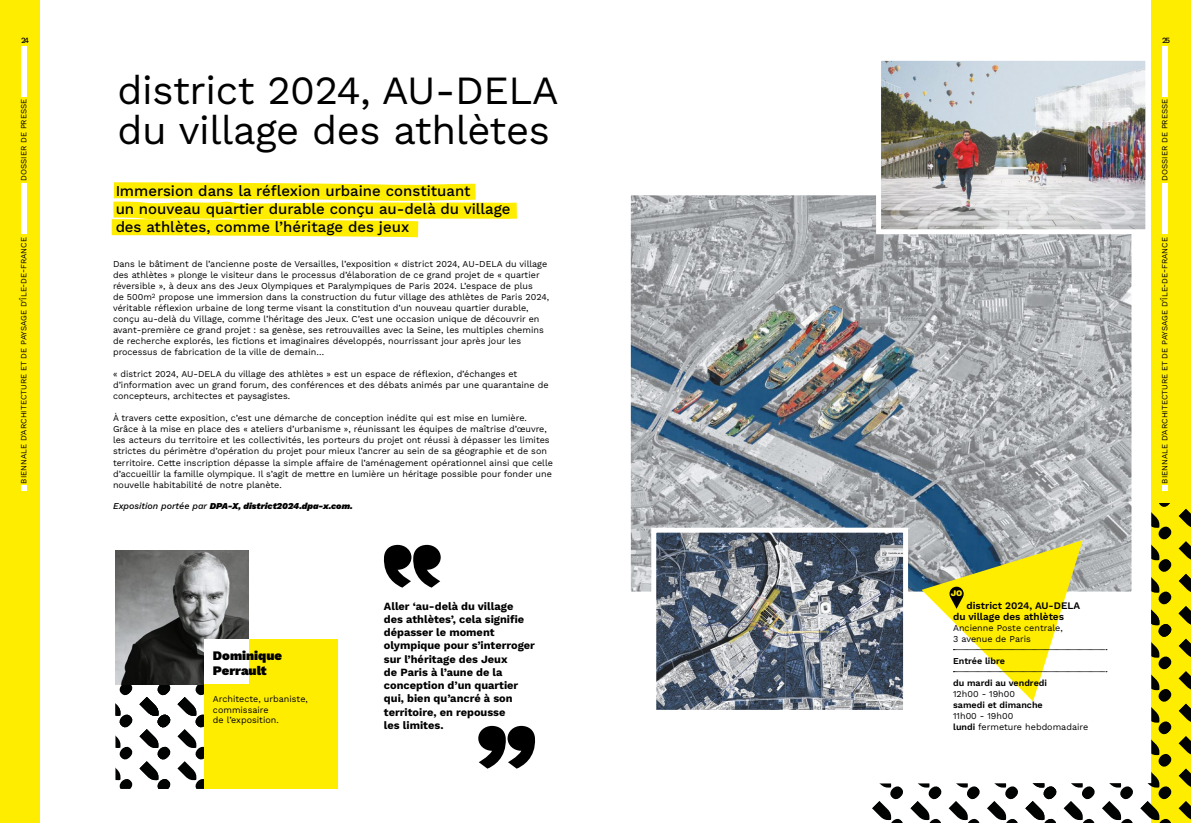
<style>
.page{position:relative;width:1191px;height:823px;background:#fff}
.page>*{position:absolute;margin:0;border:0;box-sizing:border-box;transform-origin:0 0}
.t1{font:40px/40px "Work Sans";letter-spacing:-.01em;color:#000}
.t2{font:15px/18px "Work Sans";color:#000}
.t3{font:13px/15.6px "Work Sans";color:#000}
.t4{font:11px/13.2px "Work Sans";color:#000}
.t5{font:10px/11px "Work Sans";color:#000}
.t6{font:9px/11px "Work Sans";color:#000}
.t7{font:italic 9px "Work Sans";color:#000}
.t8{font:8.5px "Work Sans";color:#ffed00}
.t9{font:8px "Work Sans";color:#000}
.s1{font-weight:500}
</style>
<div class="page">
<div style="left:1151px;top:0;width:40px;height:822px;background:#ffed00"></div>
<div style="left:1162px;top:183px;width:5px;height:51px;background:#fff"></div>
<div style="left:1162px;top:46px;width:5px;height:51px;background:#fff"></div>
<svg style="left:1162px;top:485px;width:5px;height:5px"></svg>
<div style="left:0;top:0;width:40px;height:822px;background:#ffed00"></div>
<div style="left:21px;top:183px;width:5px;height:51px;background:#fff"></div>
<div style="left:21px;top:46px;width:5px;height:51px;background:#fff"></div>
<svg style="left:21px;top:485px;width:5px;height:5px"></svg>
<img style="left:632px;top:196px;width:498px;height:394px">
<div style="left:626px;top:190px;width:510px;height:406px;border:5px solid #fff"></div>
<img style="left:882px;top:62px;width:262px;height:166px">
<div style="left:876px;top:56px;width:274px;height:178px;border:5px solid #fff"></div>
<img style="left:657px;top:533px;width:215px;height:175px">
<div style="left:651px;top:527px;width:257px;height:187px;border:5px solid #fff"></div>
<svg style="left:383px;top:544px;width:58px;height:43px"></svg>
<svg style="left:478px;top:725px;width:58px;height:43px"></svg>
<svg style="left:115px;top:683px;width:18px;height:76px"></svg>
<svg style="left:115px;top:767px;width:18px;height:21px"></svg>
<svg style="left:139px;top:683px;width:32px;height:105px"></svg>
<svg style="left:177px;top:683px;width:27px;height:105px"></svg>
<img style="left:115px;top:550px;width:134px;height:133px">
<div style="left:204px;top:639px;width:134px;height:149px;background:#ffed00"></div>
<div style="left:204px;top:639px;width:45px;height:44px;background:#fff"></div>
<svg style="left:872px;top:502px;width:31px;height:212px;background:#737b88"></svg>
<svg style="left:872px;top:783px;width:31px;height:39px"></svg>
<svg style="left:910px;top:783px;width:32px;height:39px"></svg>
<svg style="left:948px;top:783px;width:32px;height:39px"></svg>
<svg style="left:987px;top:783px;width:31px;height:39px"></svg>
<svg style="left:1178px;top:509px;width:13px;height:18px"></svg>
<svg style="left:1178px;top:541px;width:13px;height:19px"></svg>
<svg style="left:1178px;top:573px;width:13px;height:19px"></svg>
<svg style="left:1025px;top:783px;width:32px;height:39px"></svg>
<svg style="left:1063px;top:783px;width:32px;height:39px"></svg>
<svg style="left:1102px;top:783px;width:31px;height:39px"></svg>
<svg style="left:1140px;top:503px;width:32px;height:319px"></svg>
<svg style="left:1178px;top:606px;width:13px;height:19px"></svg>
<svg style="left:1178px;top:638px;width:13px;height:19px"></svg>
<svg style="left:1178px;top:671px;width:13px;height:19px"></svg>
<svg style="left:1178px;top:703px;width:13px;height:19px"></svg>
<svg style="left:1178px;top:736px;width:13px;height:19px"></svg>
<svg style="left:1178px;top:768px;width:13px;height:19px"></svg>
<svg style="left:1178px;top:801px;width:13px;height:19px"></svg>
<svg style="left:910px;top:502px;width:223px;height:200px"></svg>
<svg style="left:111px;top:182px;width:406px;height:56px"></svg>
<p class="t9" style="left:21px;top:35px;width:9px">24</p>
<p class="t9" style="left:18px;top:181px;width:83px;rotate:-90deg">DOSSIER DE PRESSE</p>
<p class="t9" style="left:18px;top:483px;width:248px;rotate:-90deg">BIENNALE D’ARCHITECTURE ET DE PAYSAGE D’ÎLE-DE-FRANCE</p>
<h1 class="t1" style="left:118px;top:68px;width:442px">district 2024, AU-DELA du village des athlètes</h1>
<h2 class="t2" style="left:115px;top:181px;width:396px">Immersion dans la réflexion urbaine constituant<br>un nouveau quartier durable conçu au-delà du village des athlètes, comme l’héritage des jeux</h2>
<p class="t6" style="left:113px;top:258px;width:437px">Dans le bâtiment de l’ancienne poste de Versailles, l’exposition « district 2024, AU-DELA du village des athlètes » plonge le visiteur dans le processus d’élaboration de ce grand projet de « quartier réversible », à deux ans des Jeux Olympiques et Paralympiques de Paris 2024. L’espace de plus<br>de 500m<sup>2</sup> propose une immersion dans la construction du futur village des athlètes de Paris 2024, véritable réflexion urbaine de long terme visant la constitution d’un nouveau quartier durable, conçu au-delà du Village, comme l’héritage des Jeux. C’est une occasion unique de découvrir en avant-première ce grand projet : sa genèse, ses retrouvailles avec la Seine, les multiples chemins de recherche explorés, les fictions et imaginaires développés, nourrissant jour après jour les processus de fabrication de la ville de demain…</p>
<p class="t6" style="left:113px;top:368px;width:437px">« district 2024, AU-DELA du village des athlètes » est un espace de réflexion, d’échanges et d’information avec un grand forum, des conférences et des débats animés par une quarantaine de concepteurs, architectes et paysagistes.</p>
<p class="t6" style="left:113px;top:412px;width:441px">À travers cette exposition, c’est une démarche de conception inédite qui est mise en lumière.<br>Grâce à la mise en place des « ateliers d’urbanisme », réunissant les équipes de maîtrise d’œuvre, les acteurs du territoire et les collectivités, les porteurs du projet ont réussi à dépasser les limites strictes du périmètre d’opération du projet pour mieux l’ancrer au sein de sa géographie et de son territoire. Cette inscription dépasse la simple affaire de l’aménagement opérationnel ainsi que celle d’accueillir la famille olympique. Il s’agit de mettre en lumière un héritage possible pour fonder une nouvelle habitabilité de notre planète.</p>
<p class="t7" style="left:113px;top:499px;width:241px"><span class="s1">Exposition portée par</span> DPA-X, district2024.dpa-x.com.</p>
<h3 class="t3" style="left:213px;top:646px;width:71px">Dominique<br>Perrault</h3>
<p class="t6" style="left:213px;top:692px;width:96px">Architecte, urbaniste, commissaire<br>de l’exposition.</p>
<p class="t4" style="left:384px;top:598px;width:152px">Aller ‘au-delà du village des athlètes’, cela signifie dépasser le moment olympique pour s’interroger sur l’héritage des Jeux<br>de Paris à l’aune de la conception d’un quartier qui, bien qu’ancré à son territoire, en repousse<br>les limites.</p>
<p class="t8" style="left:950px;top:586px;width:13px">JO</p>
<p class="t5" style="left:953px;top:599px;width:128px;text-indent:13px">district 2024, AU-DELA du village des athlètes</p>
<p class="t6" style="left:953px;top:621px;width:111px">Ancienne Poste centrale,<br>3 avenue de Paris</p>
<p class="t6" style="left:953px;top:654px;width:53px">Entrée libre</p>
<p class="t6" style="left:953px;top:676px;width:137px">du mardi au vendredi<br>12h00 - 19h00<br>samedi et dimanche<br>11h00 - 19h00<br>lundi fermeture hebdomadaire</p>
<p class="t9" style="left:1162px;top:35px;width:9px">25</p>
<p class="t9" style="left:1158px;top:181px;width:83px;rotate:-90deg">DOSSIER DE PRESSE</p>
<p class="t9" style="left:1158px;top:483px;width:248px;rotate:-90deg">BIENNALE D’ARCHITECTURE ET DE PAYSAGE D’ÎLE-DE-FRANCE</p>
</div>
